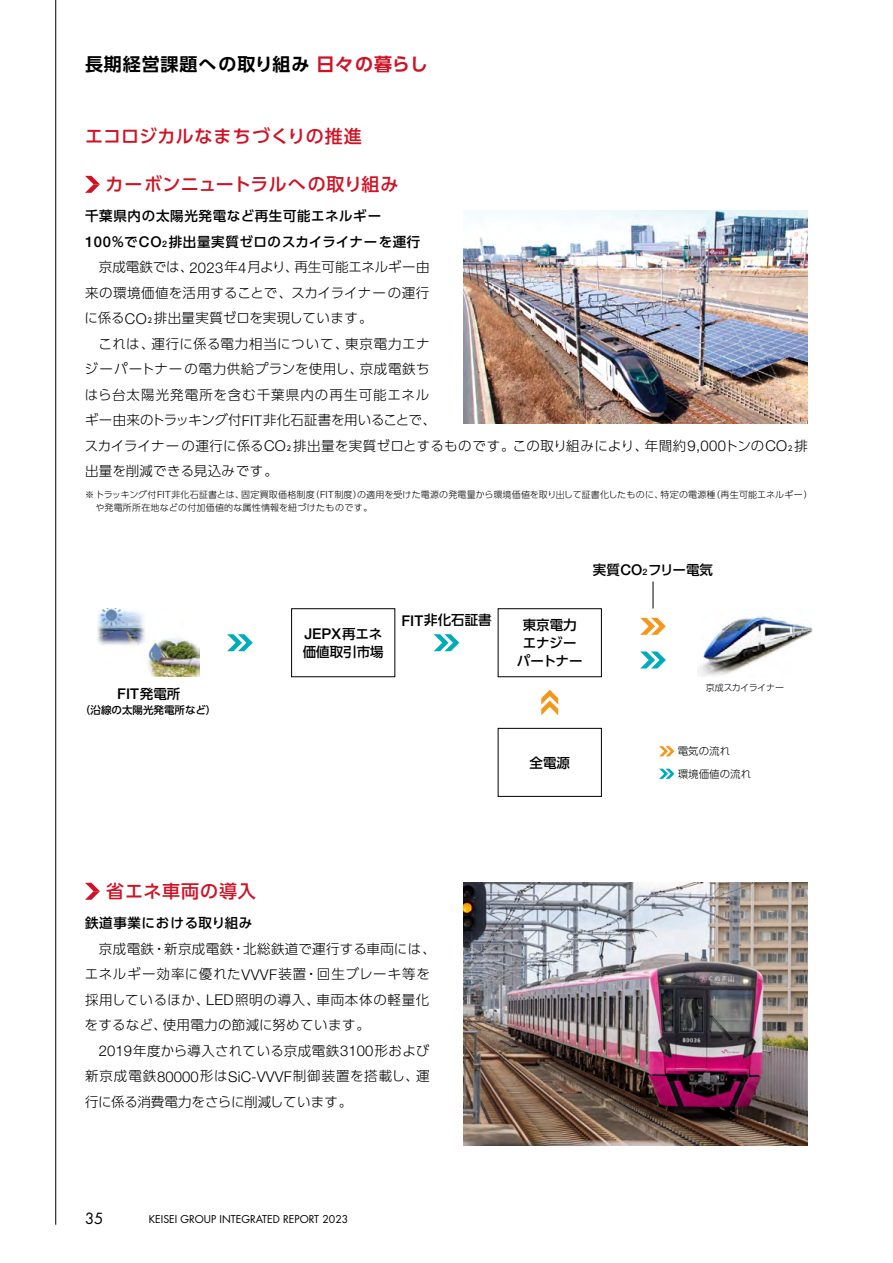
<style>
.page{position:relative;width:893px;height:1263px;background:#fff}
.page>*{position:absolute;margin:0;border:0;box-sizing:border-box;transform-origin:0 0}
.KSI_title_12_17_M_L{font:500 18px "UD Shin Go Pro";letter-spacing:.035em;color:#cf1225}
.KSI_title_12_17_DB_L{font:700 18px "UD Shin Go Pro De";letter-spacing:.05em;color:#000}
.KSI_title_12_17_M_L-2{font:500 18px "UD Shin Go Pro";letter-spacing:.015em;color:#cf1225}
.t1{font:15px "Futura Std";color:#000}
.t2{font:500 14.85px "Helvetica Neue LT Std";color:#000}
.KSI_text_9_17_L_L{font:300 13.5px/25.5px "UD Shin Go Pro";letter-spacing:.03em;color:#000;text-align:justify}
.KSI_text_9_17_L_L-2{font:500 13.5px "UD Shin Go Pro";letter-spacing:.03em;color:#000}
.KSI_text_9_17_L_L-3{font:500 13.5px "UD Shin Go Pro";letter-spacing:.05em;color:#000}
.t3{font:10.5px "Futura Std";color:#000}
.t4{font:500 10.5px "UD Shin Go Pro";color:#000}
.t5{font:300 10.5px "UD Shin Go Pro";color:#000}
.KSI_text_9_17_L_L-4{font:300 9px/13.5px "UD Shin Go Pro";letter-spacing:.025em;color:#000}
.KSI_text_9_17_L_L-5{font:300 9px "UD Shin Go Pro";letter-spacing:-.04em;color:#000}
.s1{color:#cf1225}
.s2{font-family:"Helvetica Neue LT Std";font-size:14.85px}
.s3{font-family:"Helvetica Neue LT Std";font-size:8.85px}
.s4{font-family:"Helvetica Neue LT Std";font-size:9.9px}
.s5{font-family:"UD Shin Go Pro";font-size:13.5px}
</style>
<div class="page">
<svg style="left:85px;top:176px;width:15px;height:17px"></svg>
<svg style="left:85px;top:883px;width:15px;height:17px"></svg>
<img style="left:463px;top:210px;width:345px;height:213px">
<img style="left:463px;top:882px;width:345px;height:263px">
<svg style="left:227px;top:634px;width:26px;height:17px"></svg>
<svg style="left:434px;top:634px;width:25px;height:17px"></svg>
<svg style="left:541px;top:690px;width:17px;height:25px"></svg>
<svg style="left:640px;top:618px;width:26px;height:17px"></svg>
<svg style="left:640px;top:651px;width:26px;height:17px"></svg>
<div style="left:291px;top:608px;width:104px;height:69px;border:1px solid #000"></div>
<div style="left:498px;top:608px;width:104px;height:69px;border:1px solid #000"></div>
<div style="left:498px;top:728px;width:104px;height:69px;border:1px solid #000"></div>
<img style="left:698px;top:615px;width:115px;height:62px">
<img style="left:98px;top:609px;width:102px;height:68px">
<svg style="left:659px;top:746px;width:15px;height:10px"></svg>
<svg style="left:659px;top:769px;width:15px;height:10px"></svg>
<svg style="left:653px;top:581px;width:1px;height:27px"></svg>
<hr style="left:55px;top:0;width:1px;height:1225px;background:#000">
<p class="KSI_title_12_17_DB_L" style="left:85px;top:50px;width:344px">長期経営課題への取り組み<span class="s1">日々の暮らし</span></p>
<p class="KSI_title_12_17_M_L" style="left:85px;top:122px;width:278px">エコロジカルなまちづくりの推進</p>
<p class="KSI_title_12_17_M_L-2" style="left:106px;top:170px;width:294px">カーボンニュートラルへの取り組み</p>
<p class="KSI_text_9_17_L_L-3" style="left:85px;top:205px;width:298px">千葉県内の太陽光発電など再生可能エネルギー</p>
<p class="KSI_text_9_17_L_L-2" style="left:85px;top:231px;width:337px"><span class="s2">100</span>％で<span class="s2">CO</span><span class="s3">2</span>排出量実質ゼロのスカイライナーを運行</p>
<p class="KSI_text_9_17_L_L" style="left:85px;top:254px;width:346px">　京成電鉄では、<span class="s2">2023</span>年<span class="s2">4</span>月より、再生可能エネルギー由来の環境価値を活用することで、スカイライナーの運行に係る<span class="s2">CO</span>₂排出量実質ゼロを実現しています。</p>
<p class="KSI_text_9_17_L_L" style="left:85px;top:330px;width:725px;text-align:left">　これは、運行に係る電力相当について、東京電力エナ<br>ジーパートナーの電力供給プランを使用し、京成電鉄ち<br>はら台太陽光発電所を含む千葉県内の再生可能エネル<br>ギー由来のトラッキング付<span class="s2">FIT</span>非化石証書を用いることで、<br>スカイライナーの運行に係る<span class="s2">CO</span>₂排出量を実質ゼロとするものです。この取り組みにより、年間約<span class="s2">9,000</span>トンの<span class="s2">CO</span>₂排出量を削減できる見込みです。</p>
<p class="KSI_text_9_17_L_L-4" style="left:95px;top:487px;width:719px;text-indent:-10px">※ トラッキング付<span class="s4">FIT</span>非化石証書とは、固定買取価格制度（<span class="s4">FIT</span>制度）の適用を受けた電源の発電量から環境価値を取り出して証書化したものに、特定の電源種（再生可能エネルギー）や発電所所在地などの付加価値的な属性情報を紐づけたものです。</p>
<p class="t2" style="left:117px;top:685px;width:65px">FIT<span class="s5">発電所</span></p>
<p class="t4" style="left:80px;top:701px;width:138px">（沿線の太陽光発電所など）</p>
<p class="t2" style="left:304px;top:625px;width:79px">JEPX<span class="s5">再エネ</span></p>
<p class="KSI_text_9_17_L_L-2" style="left:303px;top:641px;width:82px">価値取引市場</p>
<p class="KSI_text_9_17_L_L-2" style="left:401px;top:609px;width:92px"><span class="s2">FIT</span>非化石証書</p>
<p class="KSI_text_9_17_L_L-2" style="left:593px;top:559px;width:122px">実質<span class="s2">CO</span><span class="s3">2</span>フリー電気</p>
<p class="KSI_text_9_17_L_L-2" style="left:523px;top:614px;width:55px">東京電力</p>
<p class="KSI_text_9_17_L_L-2" style="left:523px;top:632px;width:55px">エナジー</p>
<p class="KSI_text_9_17_L_L-2" style="left:517px;top:650px;width:67px">パートナー</p>
<p class="KSI_text_9_17_L_L-5" style="left:706px;top:680px;width:80px">京成スカイライナー</p>
<p class="KSI_text_9_17_L_L-2" style="left:529px;top:751px;width:42px">全電源</p>
<p class="t5" style="left:678px;top:743px;width:54px">電気の流れ</p>
<p class="t5" style="left:678px;top:765px;width:75px">環境価値の流れ</p>
<p class="KSI_title_12_17_M_L" style="left:106px;top:877px;width:151px">省エネ車両の導入</p>
<p class="KSI_text_9_17_L_L-3" style="left:85px;top:912px;width:169px">鉄道事業における取り組み</p>
<p class="KSI_text_9_17_L_L" style="left:85px;top:935px;width:353px;text-align:left">　京成電鉄・新京成電鉄・北総鉄道で運行する車両には、エネルギー効率に優れた<span class="s2">VVVF</span>装置・回生ブレーキ等を採用しているほか、<span class="s2">LED</span>照明の導入、車両本体の軽量化をするなど、使用電力の節減に努めています。</p>
<p class="KSI_text_9_17_L_L" style="left:85px;top:1037px;width:346px;text-indent:14px"><span class="s2">2019</span>年度から導入されている京成電鉄<span class="s2">3100</span>形および新京成電鉄<span class="s2">80000</span>形は<span class="s2">SiC-VVVF</span>制御装置を搭載し、運行に係る消費電力をさらに削減しています。</p>
<p class="t1" style="left:85px;top:1209px;width:20px">35</p>
<p class="t3" style="left:149px;top:1212px;width:201px">KEISEI GROUP INTEGRATED REPORT 2023</p>
</div>
